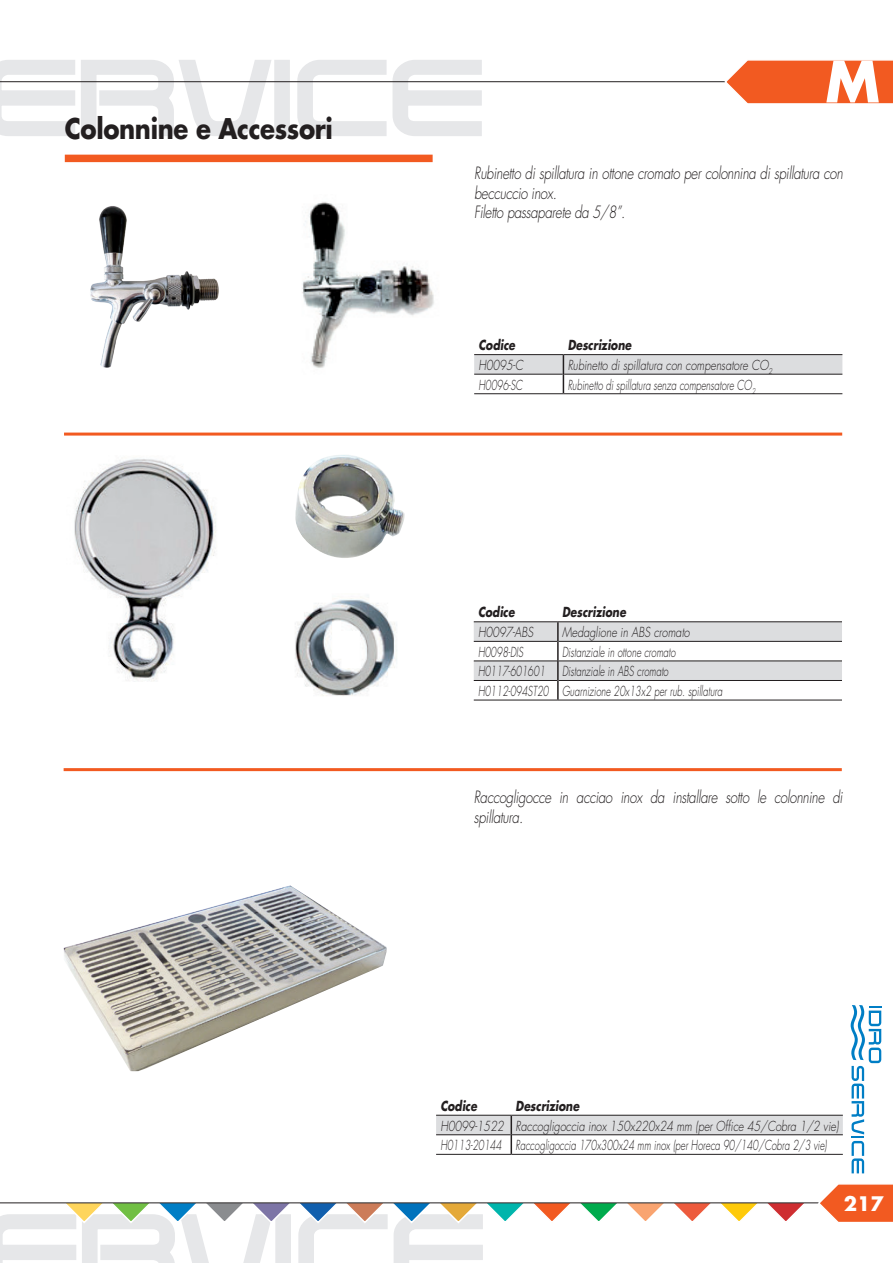
<style>
.page{position:relative;width:893px;height:1263px;background:#fff}
.page>*{position:absolute;margin:0;border:0;box-sizing:border-box;transform-origin:0 0}
.t1{font:700 55.5px "Futura Std";color:#fff}
.t2{font:700 27.75px "Futura Std";letter-spacing:-.015em;color:#231f20;scale:.88 1}
.t3{font:700 19.5px "Futura Std";color:#fff}
.t4{font:italic 300 16.5px/19.5px "Futura Std";letter-spacing:-.02em;color:#231f20;scale:.8 1}
.tabelle{font:italic 300 13.5px "Futura Std";color:#231f20;scale:.7 1}
.tabelle-2{font:italic 300 13.5px "Futura Std";color:#231f20;scale:.8 1}
.t5{font:italic 700 13.5px "Futura Std";color:#231f20;scale:.8 1}
</style>
<div class="page">
<svg style="left:0;top:60px;width:272px;height:76px"></svg>
<div style="left:274px;top:60px;width:16px;height:76px;background:#e6e7e9"></div>
<svg style="left:297px;top:60px;width:186px;height:76px"></svg>
<hr style="left:0;top:81px;width:893px;height:1px;background:#231f20">
<svg style="left:851px;top:1005px;width:30px;height:168px"></svg>
<svg style="left:723px;top:60px;width:170px;height:44px;background:#f36c39"></svg>
<svg style="left:0;top:1203px;width:807px;height:60px"></svg>
<hr style="left:0;top:1202px;width:893px;height:1px;background:#231f20">
<svg style="left:817px;top:1184px;width:76px;height:38px"></svg>
<div style="left:65px;top:155px;width:368px;height:7px;background:#f25a21"></div>
<svg style="left:474px;top:354px;width:368px;height:40px"></svg>
<hr style="left:64px;top:433px;width:778px;height:3px;background:#f25a21">
<hr style="left:474px;top:700px;width:84px;height:1px;background:#231f20">
<hr style="left:558px;top:700px;width:284px;height:1px;background:#231f20">
<svg style="left:474px;top:621px;width:368px;height:79px"></svg>
<hr style="left:557px;top:680px;width:2px;height:20px;background:#231f20">
<hr style="left:64px;top:768px;width:778px;height:3px;background:#f25a21">
<hr style="left:436px;top:1154px;width:75px;height:1px;background:#231f20">
<hr style="left:511px;top:1154px;width:332px;height:1px;background:#231f20">
<svg style="left:436px;top:1114px;width:407px;height:40px"></svg>
<img style="left:302px;top:202px;width:132px;height:166px">
<img style="left:74px;top:459px;width:142px;height:223px">
<img style="left:295px;top:595px;width:102px;height:101px">
<img style="left:295px;top:455px;width:110px;height:103px">
<img style="left:64px;top:885px;width:323px;height:186px">
<img style="left:90px;top:206px;width:129px;height:162px">
<p class="t2" style="left:65px;top:111px;width:306px">Colonnine e Accessori</p>
<h1 class="t1" style="left:825px;top:45px;width:56px">M</h1>
<p class="t4" style="left:474px;top:164px;width:463px">Rubinetto di spillatura in ottone cromato per colonnina di spillatura con beccuccio inox.</p>
<p class="t4" style="left:474px;top:203px;width:190px">Filetto passaparete da 5/8”.</p>
<p class="t5" style="left:478px;top:336px;width:47px">Codice</p>
<p class="t5" style="left:568px;top:336px;width:81px">Descrizione</p>
<p class="tabelle-2" style="left:478px;top:357px;width:57px">H0095-C</p>
<p class="tabelle-2" style="left:568px;top:357px;width:258px">Rubinetto di spillatura con compensatore CO<sub>2</sub></p>
<p class="tabelle" style="left:478px;top:376px;width:65px">H0096-SC</p>
<p class="tabelle" style="left:568px;top:376px;width:270px">Rubinetto di spillatura senza compensatore CO<sub>2</sub></p>
<p class="t5" style="left:478px;top:603px;width:47px">Codice</p>
<p class="t5" style="left:562px;top:603px;width:81px">Descrizione</p>
<p class="tabelle-2" style="left:478px;top:624px;width:71px">H0097-ABS</p>
<p class="tabelle-2" style="left:562px;top:624px;width:161px">Medaglione in ABS cromato</p>
<p class="tabelle" style="left:478px;top:644px;width:66px">H0098-DIS</p>
<p class="tabelle" style="left:562px;top:644px;width:164px">Distanziale in ottone cromato</p>
<p class="tabelle" style="left:478px;top:663px;width:97px">H0117-601601</p>
<p class="tabelle" style="left:562px;top:663px;width:153px">Distanziale in ABS cromato</p>
<p class="tabelle" style="left:478px;top:683px;width:102px">H0112-094ST20</p>
<p class="tabelle" style="left:562px;top:683px;width:231px">Guarnizione 20x13x2 per rub. spillatura</p>
<p class="t4" style="left:474px;top:788px;width:462px">Raccogligocce in acciao inox da installare sotto le colonnine di spillatura.</p>
<p class="t5" style="left:440px;top:1097px;width:47px">Codice</p>
<p class="t5" style="left:516px;top:1097px;width:81px">Descrizione</p>
<p class="tabelle-2" style="left:440px;top:1117px;width:81px">H0099-1522</p>
<p class="tabelle-2" style="left:516px;top:1117px;width:405px">Raccogligoccia inox 150x220x24 mm (per Office 45/Cobra 1/2 vie)</p>
<p class="tabelle" style="left:440px;top:1137px;width:89px">H0113-20144</p>
<p class="tabelle" style="left:516px;top:1137px;width:446px">Raccogligoccia 170x300x24 mm inox (per Horeca 90/140/Cobra 2/3 vie)</p>
<h3 class="t3" style="left:844px;top:1191px;width:42px">217</h3>
</div>
